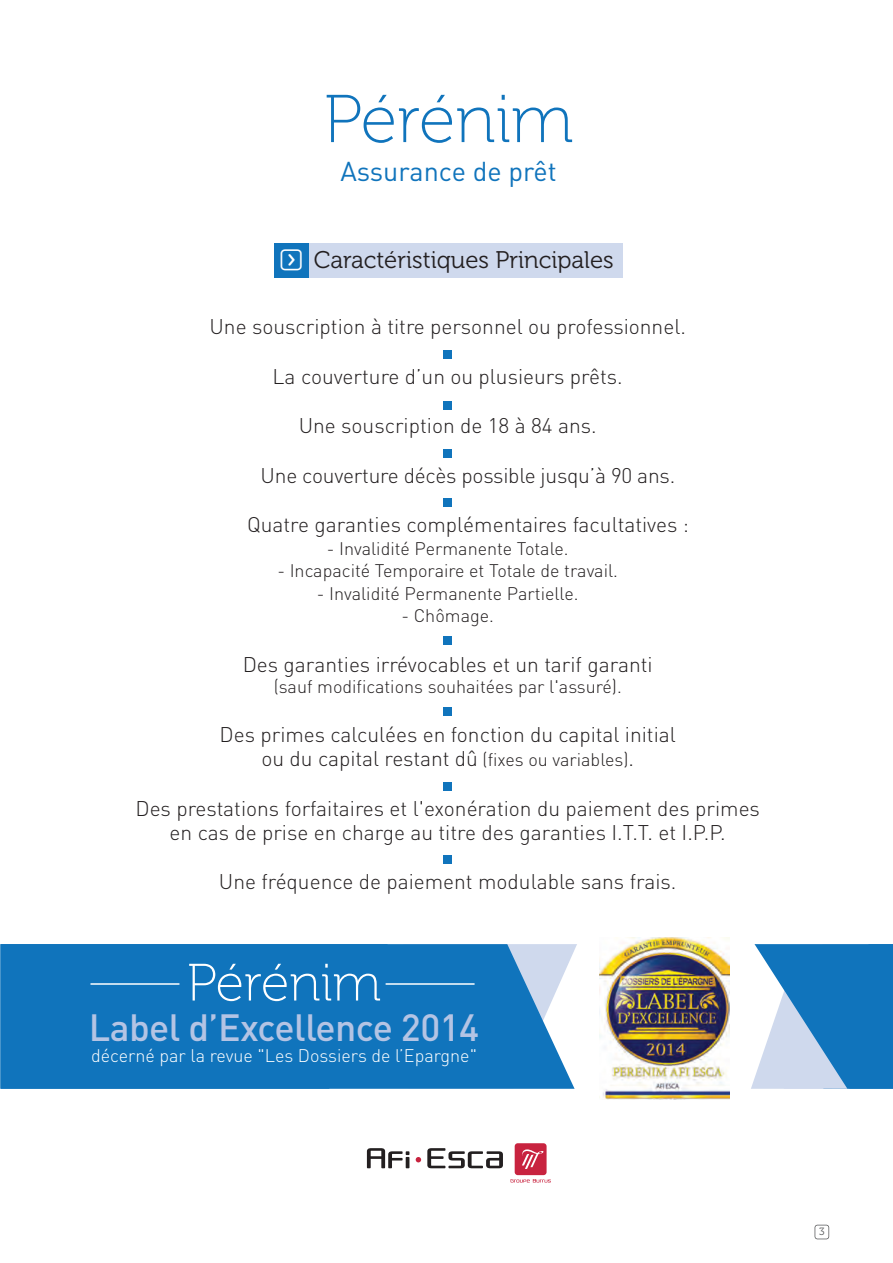
<style>
.page{position:relative;width:893px;height:1263px;background:#fff}
.page>*{position:absolute;margin:0;border:0;box-sizing:border-box;transform-origin:0 0}
.t1{font:67.5px "Museo 100";color:#1074bc}
.t2{font:52.5px "Museo 100";color:#fff}
.t3{font:500 37.5px "DIN";letter-spacing:-.015em;color:#b4c4e4}
.t4{font:27px "DIN";color:#1074bc}
.t5{font:24px "Museo 300";color:#231f20}
.t6{font:300 21px/24px "DIN";color:#231f20;text-align:center}
.t7{font:300 18px "DIN";color:#231f20}
.t8{font:300 18px "DIN";color:#fff}
.t9{font:10.5px "Museo 300";color:#57585a}
.s1{font-family:"Button Bonus Rounded Positive";font-size:26.25px;color:#fff}
.s2{font-size:18px}
</style>
<div class="page">
<div style="left:443px;top:350px;width:9px;height:8px;background:#1074bc"></div>
<div style="left:443px;top:401px;width:9px;height:8px;background:#1074bc"></div>
<div style="left:443px;top:498px;width:9px;height:9px;background:#1074bc"></div>
<div style="left:443px;top:449px;width:9px;height:8px;background:#1074bc"></div>
<div style="left:443px;top:636px;width:9px;height:9px;background:#1074bc"></div>
<div style="left:443px;top:707px;width:9px;height:8px;background:#1074bc"></div>
<div style="left:443px;top:782px;width:9px;height:8px;background:#1074bc"></div>
<div style="left:443px;top:855px;width:9px;height:9px;background:#1074bc"></div>
<div style="left:277px;top:244px;width:346px;height:34px;background:#cfd9ed"></div>
<div style="left:274px;top:244px;width:34px;height:34px;background:#1074bc"></div>
<img style="left:599px;top:938px;width:130px;height:162px">
<div style="left:0;top:944px;width:574px;height:145px;background:#1074bc"></div>
<svg style="left:751px;top:944px;width:142px;height:145px;background:#599ccf"></svg>
<hr style="left:90px;top:983px;width:89px;height:2px;background:#fff">
<hr style="left:386px;top:983px;width:89px;height:2px;background:#fff">
<svg style="left:416px;top:1157px;width:5px;height:5px"></svg>
<svg style="left:511px;top:1179px;width:40px;height:3px"></svg>
<div style="left:515px;top:1143px;width:32px;height:32px;background:#c8233f;border-radius:3px"></div>
<svg style="left:522px;top:1149px;width:21px;height:20px"></svg>
<svg style="left:367px;top:1148px;width:42px;height:20px"></svg>
<svg style="left:427px;top:1148px;width:76px;height:20px"></svg>
<div style="left:815px;top:1225px;width:14px;height:14px;border:2px solid #57585a;border-radius:3px"></div>
<h1 class="t1" style="left:324px;top:95px;width:251px">Pérénim</h1>
<p class="t4" style="left:340px;top:156px;width:218px">Assurance de prêt</p>
<p class="t5" style="left:278px;top:251px;width:337px"><span class="s1">f</span> Caractéristiques Principales</p>
<p class="t6" style="left:210px;top:315px;width:478px">Une souscription à titre personnel ou professionnel.</p>
<p class="t6" style="left:273px;top:365px;width:352px">La couverture d’un ou plusieurs prêts.</p>
<p class="t6" style="left:299px;top:414px;width:299px">Une souscription de 18 à 84 ans.</p>
<p class="t6" style="left:261px;top:464px;width:416px">Une couverture décès possible jusqu’à 90 ans.</p>
<p class="t6" style="left:247px;top:513px;width:443px">Quatre garanties complémentaires facultatives :</p>
<p class="t7" style="left:327px;top:538px;width:243px">- Invalidité Permanente Totale.</p>
<p class="t7" style="left:277px;top:561px;width:342px">- Incapacité Temporaire et Totale de travail.</p>
<p class="t7" style="left:317px;top:583px;width:263px">- Invalidité Permanente Partielle.</p>
<p class="t7" style="left:401px;top:606px;width:94px">- Chômage.</p>
<p class="t6" style="left:243px;top:653px;width:411px">Des garanties irrévocables et un tarif garanti</p>
<p class="t7" style="left:274px;top:676px;width:350px">(sauf modifications souhaitées par l'assuré).</p>
<p class="t6" style="left:220px;top:723px;width:458px">Des primes calculées en fonction du capital initial ou du capital restant dû <span class="s2">(fixes ou variables)</span>.</p>
<p class="t6" style="left:135px;top:797px;width:626px">Des prestations forfaitaires et l'exonération du paiement des primes en cas de prise en charge au titre des garanties I.T.T. et I.P.P.</p>
<p class="t6" style="left:219px;top:870px;width:459px">Une fréquence de paiement modulable sans frais.</p>
<h2 class="t2" style="left:187px;top:964px;width:196px">Pérénim</h2>
<h3 class="t3" style="left:89px;top:1006px;width:392px">Label d’Excellence 2014</h3>
<p class="t8" style="left:91px;top:1045px;width:388px">décerné par la revue "Les Dossiers de l’Epargne"</p>
<p class="t9" style="left:819px;top:1228px;width:7px">3</p>
</div>
